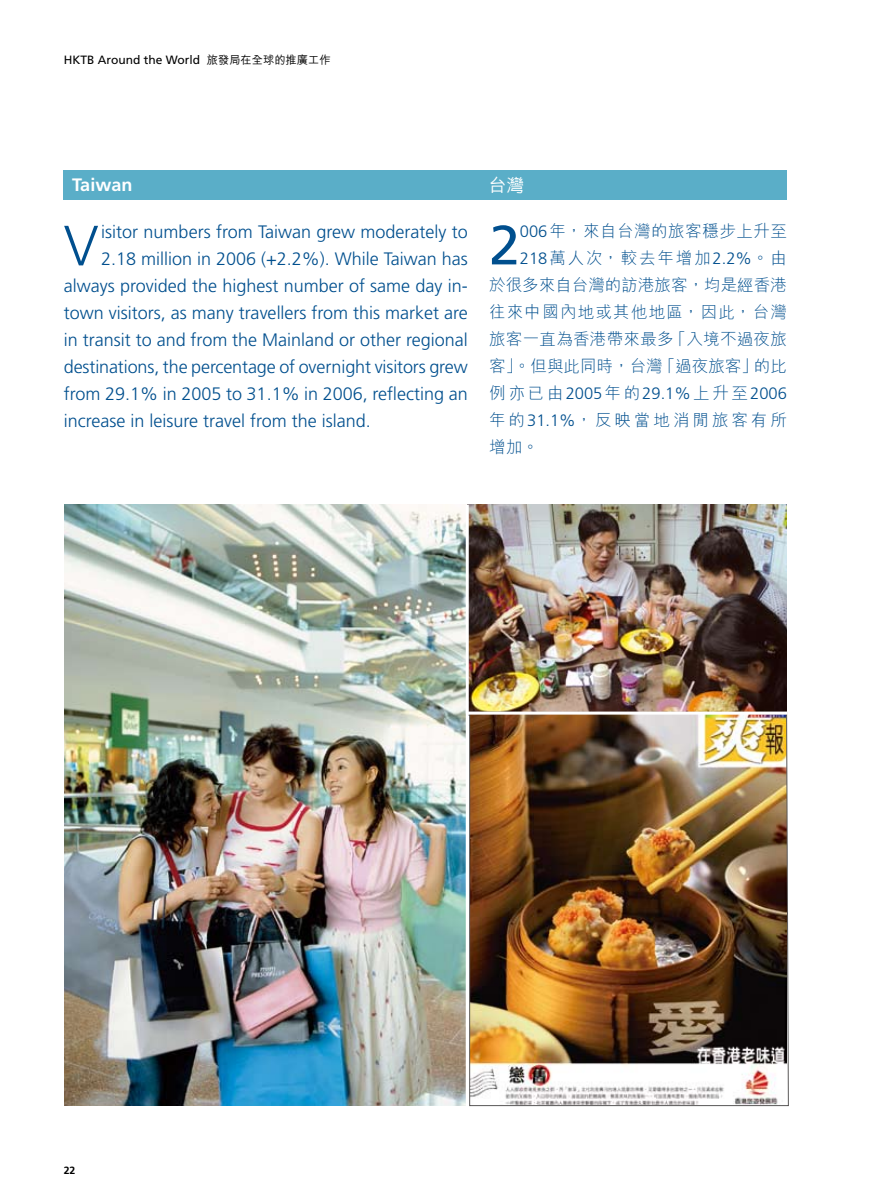
<style>
.page{position:relative;width:872px;height:1191px;background:#fff}
.page>*{position:absolute;margin:0;border:0;box-sizing:border-box;transform-origin:0 0}
.t1{font:300 56.7px "Frutiger";color:#004f8e}
.t2{font:55.2px "Frutiger";color:#004f8e}
.t3{font:300 18px "Frutiger";color:#004f8e}
.t4{font:700 18px "Frutiger";color:#fff}
.t5{font:500 18px "M Hei HK";color:#fff}
.t6{font:300 16.5px/27px "M Hei HK";letter-spacing:.02em;color:#004f8e;text-align:right}
.t7{font:300 16.5px "Frutiger";color:#004f8e}
.t8{font:300 16.5px/27px "M Hei HK";letter-spacing:.18em;color:#004f8e}
.t9{font:12px "Frutiger";color:#000}
.t10{font:700 10.5px "Frutiger";color:#000}
.s1{font-family:"M Hei HK";font-weight:500;font-size:11.25px}
.s2{font-family:"Frutiger"}
.s3{font-family:"M Hei HK"}
</style>
<div class="page">
<div style="left:64px;top:170px;width:723px;height:30px;background:#5aaec8"></div>
<img style="left:65px;top:505px;width:401px;height:601px">
<img style="left:469px;top:505px;width:318px;height:206px">
<img style="left:469px;top:712px;width:320px;height:394px">
<hr style="left:468px;top:711px;width:319px;height:3px;background:#fff">
<p class="t9" style="left:64px;top:53px;width:268px">HKTB Around the World <span class="s1">旅發局在全球的推廣工作</span></p>
<p class="t4" style="left:72px;top:174px;width:62px">Taiwan</p>
<p class="t5" style="left:488px;top:172px;width:37px">台灣</p>
<h1 class="t1" style="left:64px;top:214px;width:36px">V</h1>
<p class="t3" style="left:101px;top:222px;width:368px">isitor numbers from Taiwan grew moderately to</p>
<p class="t6" style="left:489px;top:217px;width:299px"><span class="s2">006</span>年，來自台灣的旅客穩步上升至<br><span class="s2">218</span>萬人次，較去年增加<span class="s2">2.2%</span>。由<br>於很多來自台灣的訪港旅客，均是經香港往來中國內地或其他地區，因此，台灣旅客一直為香港帶來最多「入境不過夜旅客」。但與此同時，台灣「過夜旅客」的比</p>
<p class="t7" style="left:489px;top:384px;width:299px"><span class="s3">例亦已由</span>2005<span class="s3">年的</span>29.1%<span class="s3">上升至</span>2006</p>
<p class="t8" style="left:489px;top:406px;width:299px">年的<span class="s2">31.1%</span>，反映當地消閒旅客有所增加。</p>
<h2 class="t2" style="left:489px;top:213px;width:32px">2</h2>
<p class="t3" style="left:101px;top:249px;width:368px">2.18 million in 2006 (+2.2%). While Taiwan has</p>
<p class="t3" style="left:64px;top:276px;width:405px">always provided the highest number of same day in-</p>
<p class="t3" style="left:64px;top:303px;width:405px">town visitors, as many travellers from this market are</p>
<p class="t3" style="left:64px;top:330px;width:405px">in transit to and from the Mainland or other regional</p>
<p class="t3" style="left:64px;top:357px;width:405px">destinations, the percentage of overnight visitors grew</p>
<p class="t3" style="left:64px;top:384px;width:405px">from 29.1% in 2005 to 31.1% in 2006, reflecting an</p>
<p class="t3" style="left:64px;top:411px;width:309px">increase in leisure travel from the island.</p>
<p class="t10" style="left:64px;top:1164px;width:13px">22</p>
</div>
